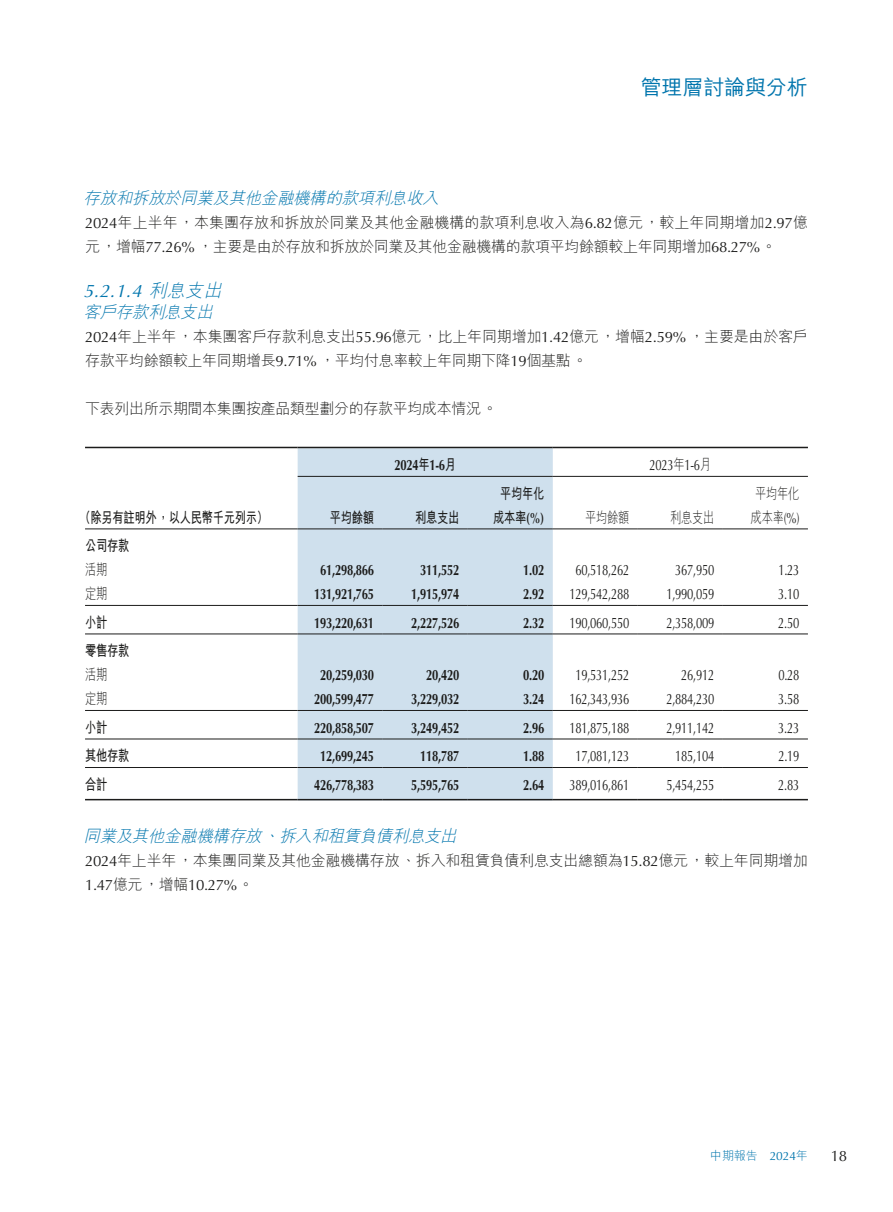
<style>
.page{position:relative;width:893px;height:1212px;background:#fff}
.page>*{position:absolute;margin:0;border:0;box-sizing:border-box;transform-origin:0 0}
.t1{font:500 21px "M Hei HK";letter-spacing:-.005em;color:#0075ad}
.t2{font:italic 18px "Optima LT Pro";color:#0075ad}
.t3{font:italic 300 16.5px "M Hei HK";color:#0075ad}
.t4{font:15px "Optima LT Pro";letter-spacing:-.025em;color:#1c1c1b;scale:.75 1}
.t5{font:700 15px "Optima LT Pro";letter-spacing:-.025em;color:#1c1c1b;scale:.75 1}
.t6{font:300 15px/24px "M Hei HK";letter-spacing:-.025em;color:#1c1c1b}
.t7{font:300 15px/24px "M Hei HK";color:#1c1c1b}
.t8{font:700 15px/28.5px "M Hei HK";letter-spacing:-.025em;color:#1c1c1b;scale:.75 1}
.t9{font:300 15px/24px "M Hei HK";letter-spacing:-.025em;color:#1c1c1b;scale:.75 1}
.t10{font:15px "Optima LT Pro";letter-spacing:-.025em;color:#1c1c1b}
.t11{font:12px "Optima LT Pro";color:#0075ad}
.t12{font:300 12px "M Hei HK";color:#0075ad}
.s1{font-family:"Optima LT Pro";font-weight:400}
.s2{font-family:"M Hei HK";font-weight:300}
.s3{font-family:"M Hei HK"}
.s4{font-family:"Optima LT Pro"}
</style>
<div class="page">
<div style="left:298px;top:448px;width:255px;height:351px;background:#cfe0ed"></div>
<hr style="left:85px;top:447px;width:213px;height:1px;background:#1c1c1b">
<hr style="left:298px;top:447px;width:255px;height:1px;background:#1c1c1b">
<hr style="left:553px;top:447px;width:255px;height:1px;background:#1c1c1b">
<hr style="left:298px;top:476px;width:255px;height:1px;background:#1c1c1b">
<hr style="left:553px;top:476px;width:255px;height:1px;background:#1c1c1b">
<hr style="left:85px;top:528px;width:213px;height:1px;background:#1c1c1b">
<hr style="left:298px;top:528px;width:85px;height:1px;background:#1c1c1b">
<hr style="left:383px;top:528px;width:85px;height:1px;background:#1c1c1b">
<hr style="left:468px;top:528px;width:85px;height:1px;background:#1c1c1b">
<hr style="left:553px;top:528px;width:85px;height:1px;background:#1c1c1b">
<hr style="left:638px;top:528px;width:85px;height:1px;background:#1c1c1b">
<hr style="left:723px;top:528px;width:85px;height:1px;background:#1c1c1b">
<hr style="left:85px;top:605px;width:213px;height:1px;background:#1c1c1b">
<hr style="left:298px;top:605px;width:85px;height:1px;background:#1c1c1b">
<hr style="left:383px;top:605px;width:85px;height:1px;background:#1c1c1b">
<hr style="left:468px;top:605px;width:85px;height:1px;background:#1c1c1b">
<hr style="left:553px;top:605px;width:85px;height:1px;background:#1c1c1b">
<hr style="left:638px;top:605px;width:85px;height:1px;background:#1c1c1b">
<hr style="left:723px;top:605px;width:85px;height:1px;background:#1c1c1b">
<hr style="left:85px;top:633px;width:213px;height:1px;background:#1c1c1b">
<hr style="left:298px;top:633px;width:85px;height:1px;background:#1c1c1b">
<hr style="left:383px;top:633px;width:85px;height:1px;background:#1c1c1b">
<hr style="left:468px;top:633px;width:85px;height:1px;background:#1c1c1b">
<hr style="left:553px;top:633px;width:85px;height:1px;background:#1c1c1b">
<hr style="left:638px;top:633px;width:85px;height:1px;background:#1c1c1b">
<hr style="left:723px;top:633px;width:85px;height:1px;background:#1c1c1b">
<hr style="left:85px;top:710px;width:213px;height:1px;background:#1c1c1b">
<hr style="left:298px;top:710px;width:85px;height:1px;background:#1c1c1b">
<hr style="left:383px;top:710px;width:85px;height:1px;background:#1c1c1b">
<hr style="left:468px;top:710px;width:85px;height:1px;background:#1c1c1b">
<hr style="left:553px;top:710px;width:85px;height:1px;background:#1c1c1b">
<hr style="left:638px;top:710px;width:85px;height:1px;background:#1c1c1b">
<hr style="left:723px;top:710px;width:85px;height:1px;background:#1c1c1b">
<hr style="left:85px;top:739px;width:213px;height:1px;background:#1c1c1b">
<hr style="left:298px;top:739px;width:85px;height:1px;background:#1c1c1b">
<hr style="left:383px;top:739px;width:85px;height:1px;background:#1c1c1b">
<hr style="left:468px;top:739px;width:85px;height:1px;background:#1c1c1b">
<hr style="left:553px;top:739px;width:85px;height:1px;background:#1c1c1b">
<hr style="left:638px;top:739px;width:85px;height:1px;background:#1c1c1b">
<hr style="left:723px;top:739px;width:85px;height:1px;background:#1c1c1b">
<hr style="left:85px;top:767px;width:213px;height:1px;background:#1c1c1b">
<hr style="left:298px;top:767px;width:85px;height:1px;background:#1c1c1b">
<hr style="left:383px;top:767px;width:85px;height:1px;background:#1c1c1b">
<hr style="left:468px;top:767px;width:85px;height:1px;background:#1c1c1b">
<hr style="left:553px;top:767px;width:85px;height:1px;background:#1c1c1b">
<hr style="left:638px;top:767px;width:85px;height:1px;background:#1c1c1b">
<hr style="left:723px;top:767px;width:85px;height:1px;background:#1c1c1b">
<hr style="left:85px;top:799px;width:213px;height:1px;background:#1c1c1b">
<hr style="left:298px;top:799px;width:85px;height:1px;background:#1c1c1b">
<hr style="left:383px;top:799px;width:85px;height:1px;background:#1c1c1b">
<hr style="left:468px;top:799px;width:85px;height:1px;background:#1c1c1b">
<hr style="left:553px;top:799px;width:85px;height:1px;background:#1c1c1b">
<hr style="left:638px;top:799px;width:85px;height:1px;background:#1c1c1b">
<hr style="left:723px;top:799px;width:85px;height:1px;background:#1c1c1b">
<h1 class="t1" style="left:641px;top:72px;width:169px">管理層討論與分析</h1>
<p class="t3" style="left:84px;top:186px;width:362px">存放和拆放於同業及其他金融機構的款項利息收入</p>
<p class="t7" style="left:85px;top:210px;width:724px"><span class="s1">2024</span>年上半年，本集團存放和拆放於同業及其他金融機構的款項利息收入為<span class="s1">6.82</span>億元，較上年同期增加<span class="s1">2.97</span>億元，增幅<span class="s1">77.26%</span> ，主要是由於存放和拆放於同業及其他金融機構的款項平均餘額較上年同期增加<span class="s1">68.27%</span>。</p>
<p class="t2" style="left:83px;top:279px;width:145px">5.2.1.4 <span class="s2">利息支出</span></p>
<p class="t3" style="left:84px;top:300px;width:136px">客戶存款利息支出</p>
<p class="t6" style="left:85px;top:324px;width:724px"><span class="s1">2024</span>年上半年，本集團客戶存款利息支出<span class="s1">55.96</span>億元，比上年同期增加<span class="s1">1.42</span>億元，增幅<span class="s1">2.59%</span> ，主要是由於客戶存款平均餘額較上年同期增長<span class="s1">9.71%</span> ，平均付息率較上年同期下降<span class="s1">19</span>個基點。</p>
<p class="t6" style="left:85px;top:396px;width:414px">下表列出所示期間本集團按產品類型劃分的存款平均成本情況。</p>
<p class="t8" style="left:79px;top:502px;width:253px">（除另有註明外，以人民幣千元列示(</p>
<p class="t8" style="left:330px;top:502px;width:60px">平均餘額</p>
<p class="t5" style="left:394px;top:456px;width:84px">2024<span class="s3">年</span>1-6<span class="s3">月</span></p>
<p class="t8" style="left:415px;top:502px;width:60px">利息支出</p>
<p class="t8" style="left:500px;top:478px;width:60px">平均年化</p>
<p class="t8" style="left:493px;top:502px;width:70px">成本率 <span class="s4">%( )</span></p>
<p class="t9" style="left:585px;top:505px;width:60px">平均餘額</p>
<p class="t4" style="left:649px;top:456px;width:84px">2023<span class="s2">年</span>1-6<span class="s2">月</span></p>
<p class="t9" style="left:670px;top:505px;width:60px">利息支出</p>
<p class="t9" style="left:751px;top:481px;width:66px">平均年化成本率 <span class="s1">%) (</span></p>
<p class="t8" style="left:85px;top:531px;width:60px">公司存款</p>
<p class="t9" style="left:85px;top:557px;width:31px">活期</p>
<p class="t5" style="left:320px;top:561px;width:73px">61,298,866</p>
<p class="t5" style="left:420px;top:561px;width:54px">311,552</p>
<p class="t5" style="left:523px;top:561px;width:30px">1.02</p>
<p class="t4" style="left:575px;top:561px;width:73px">60,518,262</p>
<p class="t4" style="left:675px;top:561px;width:54px">367,950</p>
<p class="t4" style="left:778px;top:561px;width:30px">1.23</p>
<p class="t9" style="left:85px;top:581px;width:31px">定期</p>
<p class="t5" style="left:314px;top:585px;width:81px">131,921,765</p>
<p class="t5" style="left:411px;top:585px;width:65px">1,915,974</p>
<p class="t5" style="left:523px;top:585px;width:30px">2.92</p>
<p class="t4" style="left:569px;top:585px;width:81px">129,542,288</p>
<p class="t4" style="left:666px;top:585px;width:65px">1,990,059</p>
<p class="t4" style="left:778px;top:585px;width:30px">3.10</p>
<p class="t8" style="left:85px;top:607px;width:60px">小計<br>零售存款</p>
<p class="t5" style="left:314px;top:613px;width:81px">193,220,631</p>
<p class="t5" style="left:411px;top:613px;width:65px">2,227,526</p>
<p class="t5" style="left:523px;top:613px;width:30px">2.32</p>
<p class="t4" style="left:569px;top:613px;width:81px">190,060,550</p>
<p class="t4" style="left:666px;top:613px;width:65px">2,358,009</p>
<p class="t4" style="left:778px;top:613px;width:30px">2.50</p>
<p class="t9" style="left:85px;top:662px;width:31px">活期</p>
<p class="t5" style="left:320px;top:666px;width:73px">20,259,030</p>
<p class="t5" style="left:426px;top:666px;width:46px">20,420</p>
<p class="t5" style="left:523px;top:666px;width:30px">0.20</p>
<p class="t4" style="left:575px;top:666px;width:73px">19,531,252</p>
<p class="t4" style="left:681px;top:666px;width:46px">26,912</p>
<p class="t4" style="left:778px;top:666px;width:30px">0.28</p>
<p class="t9" style="left:85px;top:686px;width:31px">定期</p>
<p class="t5" style="left:314px;top:690px;width:81px">200,599,477</p>
<p class="t5" style="left:411px;top:690px;width:65px">3,229,032</p>
<p class="t5" style="left:523px;top:690px;width:30px">3.24</p>
<p class="t4" style="left:569px;top:690px;width:81px">162,343,936</p>
<p class="t4" style="left:666px;top:690px;width:65px">2,884,230</p>
<p class="t4" style="left:778px;top:690px;width:30px">3.58</p>
<p class="t8" style="left:85px;top:712px;width:31px">小計</p>
<p class="t5" style="left:314px;top:718px;width:81px">220,858,507</p>
<p class="t5" style="left:411px;top:718px;width:65px">3,249,452</p>
<p class="t5" style="left:523px;top:718px;width:30px">2.96</p>
<p class="t4" style="left:569px;top:718px;width:81px">181,875,188</p>
<p class="t4" style="left:666px;top:718px;width:65px">2,911,142</p>
<p class="t4" style="left:778px;top:718px;width:30px">3.23</p>
<p class="t8" style="left:85px;top:741px;width:60px">其他存款</p>
<p class="t5" style="left:320px;top:747px;width:73px">12,699,245</p>
<p class="t5" style="left:420px;top:747px;width:54px">118,787</p>
<p class="t5" style="left:523px;top:747px;width:30px">1.88</p>
<p class="t4" style="left:575px;top:747px;width:73px">17,081,123</p>
<p class="t4" style="left:675px;top:747px;width:54px">185,104</p>
<p class="t4" style="left:778px;top:747px;width:30px">2.19</p>
<p class="t8" style="left:85px;top:769px;width:31px">合計</p>
<p class="t5" style="left:314px;top:775px;width:81px">426,778,383</p>
<p class="t5" style="left:411px;top:775px;width:65px">5,595,765</p>
<p class="t5" style="left:523px;top:775px;width:30px">2.64</p>
<p class="t4" style="left:569px;top:775px;width:81px">389,016,861</p>
<p class="t4" style="left:666px;top:775px;width:65px">5,454,255</p>
<p class="t4" style="left:778px;top:775px;width:30px">2.83</p>
<p class="t3" style="left:279px;top:824px;width:184px">拆入和租賃負債利息支出</p>
<p class="t3" style="left:84px;top:824px;width:184px">同業及其他金融機構存放</p>
<p class="t6" style="left:85px;top:848px;width:724px"><span class="s1">2024</span>年上半年，本集團同業及其他金融機構存放、拆入和租賃負債利息支出總額為<span class="s1">15.82</span>億元，較上年同期增加</p>
<p class="t10" style="left:85px;top:875px;width:170px">1.47<span class="s2">億元，增幅</span>10.27%<span class="s2">。</span></p>
<p class="t3" style="left:263px;top:824px;width:23px">、</p>
<p class="t12" style="left:710px;top:1147px;width:49px">中期報告</p>
<p class="t11" style="left:770px;top:1148px;width:40px">2024<span class="s2">年</span></p>
<p class="t10" style="left:831px;top:1146px;width:18px">18</p>
</div>
